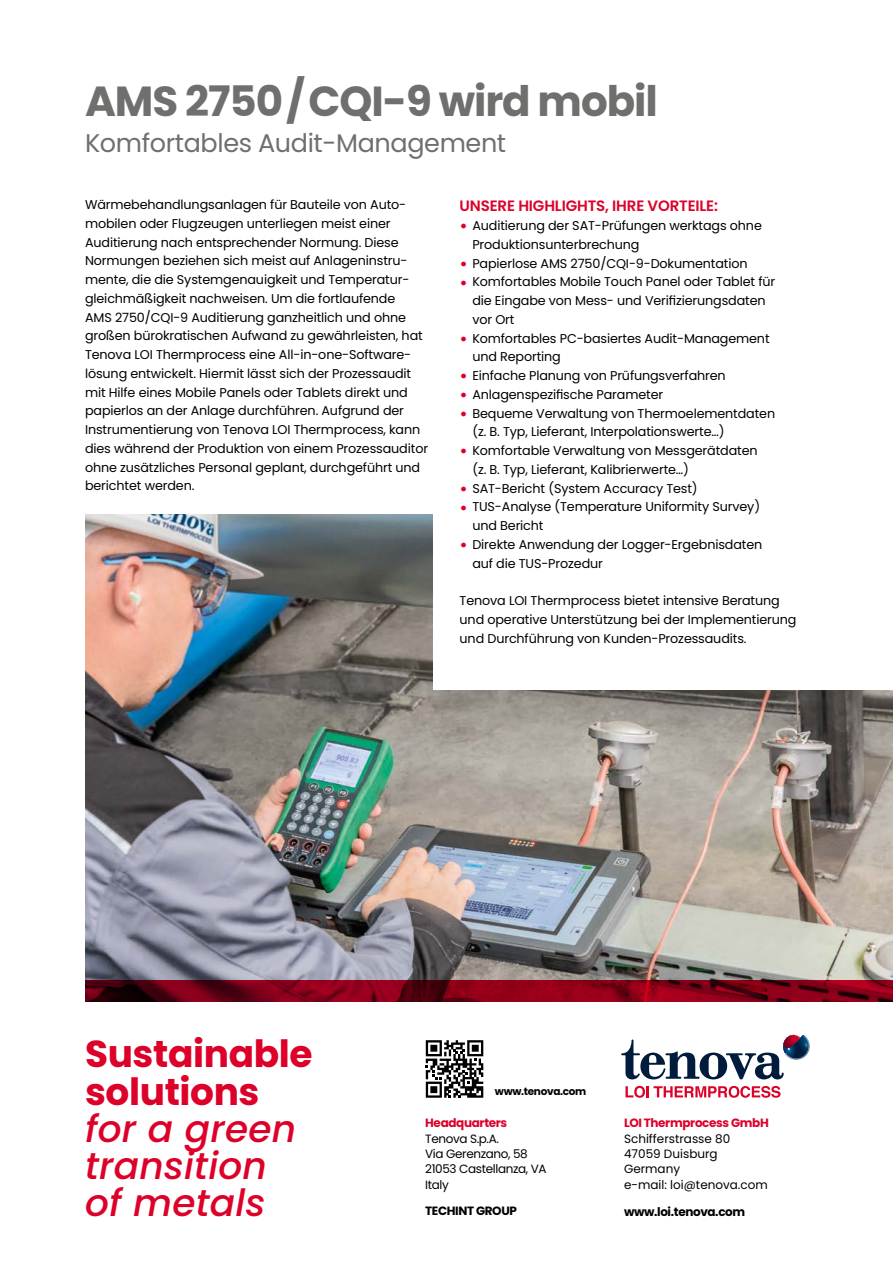
<style>
.page{position:relative;width:893px;height:1263px;background:#fff}
.page>*{position:absolute;margin:0;border:0;box-sizing:border-box;transform-origin:0 0}
.t1{font:700 42px "Poppins";letter-spacing:-.025em;color:#6f6f6e}
.t2{font:italic 500 37.5px/37.2px "Poppins";letter-spacing:.005em;color:#dd0029}
.t3{font:700 37.5px/37.2px "Poppins";letter-spacing:-.01em;color:#dd0029}
.t4{font:25.5px "Poppins";letter-spacing:-.015em;color:#6f6f6e}
.t5{font:600 15px "Poppins";letter-spacing:-.01em;color:#dd0029}
.t6{font:12.75px/18.8px "Poppins";letter-spacing:-.01em;color:#000}
.t7{font:12px/15.3px "Poppins";color:#000}
.t8{font:12px/15.3px "Poppins";letter-spacing:-.03em;color:#000}
.t9{font:700 12px "Poppins";letter-spacing:-.03em;color:#dd0029}
.t10{font:700 12px "Poppins";letter-spacing:-.03em;color:#000}
.t11{font:700 10.5px "Poppins";letter-spacing:-.03em;color:#000}
.s1{font-weight:500;font-size:18px;color:#dd0029}
</style>
<div class="page">
<img style="left:85px;top:514px;width:808px;height:466px">
<div style="left:434px;top:456px;width:459px;height:234px;background:#fff"></div>
<svg style="left:426px;top:1040px;width:57px;height:58px"></svg>
<svg style="left:625px;top:1086px;width:155px;height:12px"></svg>
<svg style="left:621px;top:1035px;width:189px;height:44px"></svg>
<svg style="left:85px;top:980px;width:808px;height:22px"></svg>
<h1 class="t1" style="left:85px;top:77px;width:574px">AMS 2750/CQI-9 wird mobil</h1>
<h3 class="t4" style="left:85px;top:128px;width:423px">Komfortables Audit-Management</h3>
<p class="t6" style="left:85px;top:195px;width:345px">Wärmebehandlungsanlagen für Bauteile von Auto&shy;mobilen oder Flugzeugen unterliegen meist einer Auditierung nach entsprechender Normung. Diese Normungen beziehen sich meist auf Anlageninstru&shy;mente, die die Systemgenauigkeit und Temperatur&shy;gleichmäßigkeit nachweisen. Um die fortlaufende<br>AMS 2750/CQI-9 Auditierung ganzheitlich und ohne großen bürokratischen Aufwand zu gewährleisten, hat Tenova LOI Thermprocess eine All-in-one-Software&shy;lösung entwickelt. Hiermit lässt sich der Prozessaudit mit Hilfe eines Mobile Panels oder Tablets direkt und papierlos an der Anlage durchführen. Aufgrund der Instrumentierung von Tenova LOI Thermprocess, kann dies während der Produktion von einem Prozessauditor ohne zusätzliches Personal geplant, durchgeführt und berichtet werden.</p>
<p class="t5" style="left:460px;top:197px;width:260px">UNSERE HIGHLIGHTS, IHRE VORTEILE:</p>
<p class="t6" style="left:472px;top:216px;width:291px;text-indent:-13px"><span class="s1">•</span> Auditierung der SAT-Prüfungen werktags ohne<br>Produktionsunterbrechung</p>
<p class="t6" style="left:460px;top:254px;width:289px"><span class="s1">•</span> Papierlose AMS 2750/CQI-9-Dokumentation</p>
<p class="t6" style="left:472px;top:273px;width:304px;text-indent:-13px"><span class="s1">•</span> Komfortables Mobile Touch Panel oder Tablet für die Eingabe von Mess- und Verifizierungsdaten vor Ort</p>
<p class="t6" style="left:472px;top:329px;width:299px;text-indent:-13px"><span class="s1">•</span> Komfortables PC-basiertes Audit-Management und Reporting</p>
<p class="t6" style="left:460px;top:366px;width:268px"><span class="s1">•</span> Einfache Planung von Prüfungsverfahren</p>
<p class="t6" style="left:460px;top:385px;width:205px"><span class="s1">•</span> Anlagenspezifische Parameter</p>
<p class="t6" style="left:472px;top:404px;width:304px;text-indent:-13px"><span class="s1">•</span> Bequeme Verwaltung von Thermoelementdaten (z. B. Typ, Lieferant, Interpolationswerte…)</p>
<p class="t6" style="left:472px;top:441px;width:287px;text-indent:-13px"><span class="s1">•</span> Komfortable Verwaltung von Messgerätdaten (z. B. Typ, Lieferant, Kalibrierwerte…)</p>
<p class="t6" style="left:460px;top:479px;width:240px"><span class="s1">•</span> SAT-Bericht (System Accuracy Test)</p>
<p class="t6" style="left:472px;top:498px;width:289px;text-indent:-13px"><span class="s1">•</span> TUS-Analyse (Temperature Uniformity Survey) und Bericht</p>
<p class="t6" style="left:472px;top:535px;width:291px;text-indent:-13px"><span class="s1">•</span> Direkte Anwendung der Logger-Ergebnisdaten auf die TUS-Prozedur</p>
<p class="t6" style="left:460px;top:591px;width:338px">Tenova LOI Thermprocess bietet intensive Beratung und operative Unterstützung bei der Implementierung und Durchführung von Kunden-Prozessaudits.</p>
<h2 class="t3" style="left:85px;top:1036px;width:229px">Sustainable solutions</h2>
<h2 class="t2" style="left:85px;top:1110px;width:213px">for a green transition of metals</h2>
<p class="t11" style="left:495px;top:1085px;width:93px">www.tenova.com</p>
<p class="t9" style="left:425px;top:1116px;width:84px">Headquarters</p>
<p class="t8" style="left:425px;top:1131px;width:123px">Tenova S.p.A.<br>Via Gerenzano, 58<br>21053 Castellanza, VA<br>Italy</p>
<p class="t10" style="left:425px;top:1204px;width:93px">TECHINT GROUP</p>
<p class="t9" style="left:624px;top:1116px;width:146px">LOI Thermprocess GmbH</p>
<p class="t7" style="left:624px;top:1131px;width:145px">Schifferstrasse 80<br>47059 Duisburg<br>Germany<br>e-mail: loi@tenova.com</p>
<p class="t10" style="left:624px;top:1204px;width:123px">www.loi.tenova.com</p>
</div>
